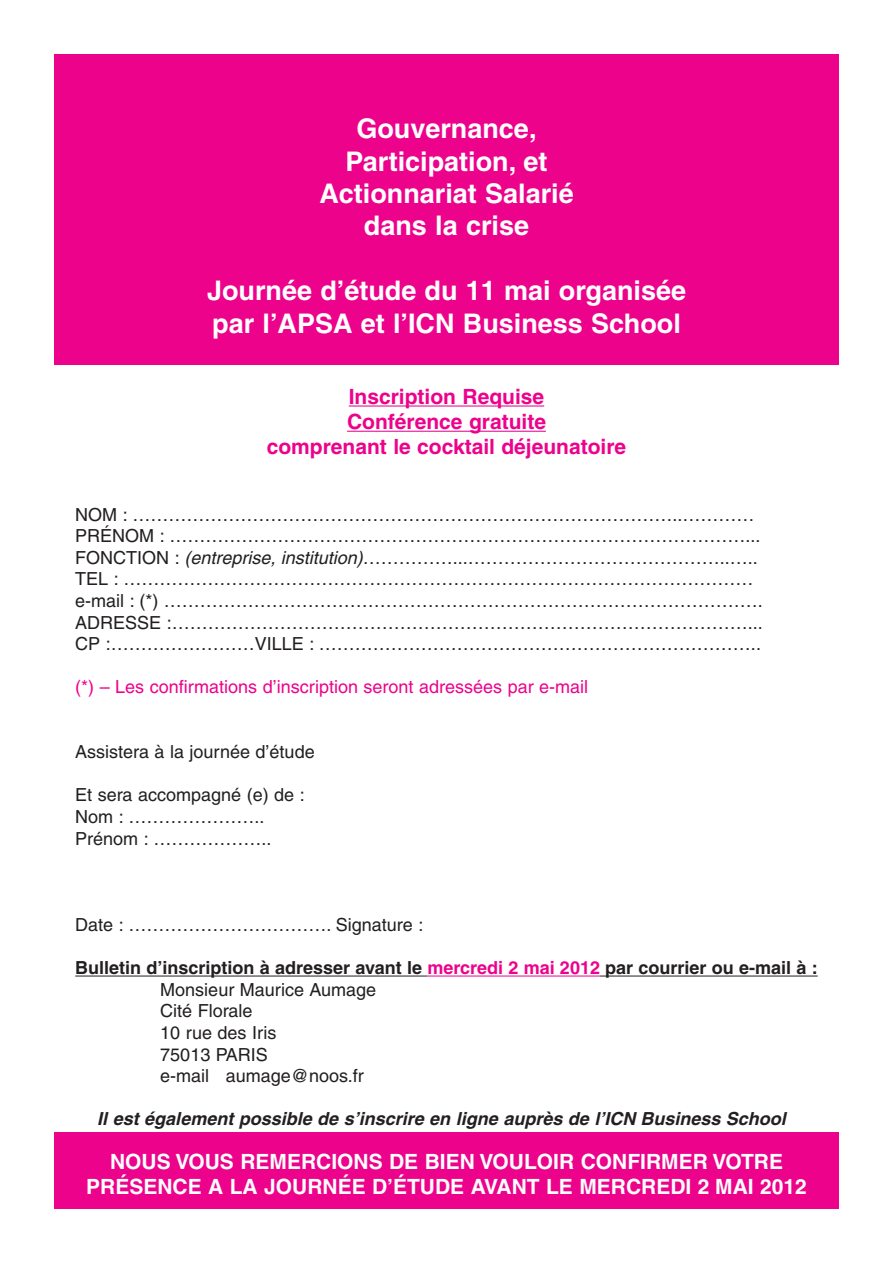
<style>
.page{position:relative;width:893px;height:1263px;background:#fff}
.page>*{position:absolute;margin:0;border:0;box-sizing:border-box;transform-origin:0 0}
.t1{font:700 27px/32.4px "Helvetica";color:#fff;text-align:center}
.t2{font:700 21px/25.2px "Helvetica";color:#fff;text-align:center}
.t3{font:700 21px/25.2px "Helvetica";color:#ed028c;text-align:center}
.t4{font:18px/21.6px "Helvetica";color:#231f20}
.t5{font:italic 700 18px "Helvetica";color:#231f20}
.t6{font:18px "Helvetica";color:#ed028c}
.s1{font-style:italic}
.s2{font-weight:700}
.s3{font-weight:700;color:#ed028c}
</style>
<div class="page">
<hr style="left:349px;top:405px;width:195px;height:1px;background:#ed028c">
<hr style="left:347px;top:431px;width:199px;height:1px;background:#ed028c">
<hr style="left:75px;top:975px;width:290px;height:1px;background:#231f20">
<hr style="left:375px;top:975px;width:52px;height:1px;background:#231f20">
<hr style="left:427px;top:975px;width:33px;height:1px;background:#ed028c">
<hr style="left:460px;top:975px;width:140px;height:1px;background:#ed028c">
<hr style="left:600px;top:975px;width:218px;height:1px;background:#231f20">
<div style="left:54px;top:1132px;width:785px;height:77px;background:#ed028c"></div>
<div style="left:54px;top:54px;width:785px;height:310px;background:#ed028c"></div>
<h1 class="t1" style="left:319px;top:115px;width:256px">Gouvernance,<br>Participation, et<br>Actionnariat Salarié dans la crise</h1>
<h1 class="t1" style="left:207px;top:277px;width:481px;text-align:left">Journée d’étude du 11 mai organisée par l’APSA et l’ICN Business School</h1>
<p class="t3" style="left:267px;top:386px;width:361px">Inscription Requise<br>Conférence gratuite<br>comprenant le cocktail déjeunatoire</p>
<p class="t4" style="left:75px;top:505px;width:689px">NOM : ………………………………………………………………………………..………… PRÉNOM : ……………………………………………………………………………………...<br>FONCTION : <span class="s1">(entreprise, institution)</span>……………...……………………………………..…..<br>TEL : …………………………………………………………………………………………… e-mail : (*) ……………………………………………………………………………………….<br>ADRESSE :……………………………………………………………………………………...<br>CP :……………………VILLE : ………………………………………………………………..</p>
<p class="t6" style="left:75px;top:680px;width:514px">(*) – Les confirmations d’inscription seront adressées par e-mail</p>
<p class="t4" style="left:75px;top:743px;width:241px">Assistera à la journée d’étude</p>
<p class="t4" style="left:75px;top:786px;width:231px">Et sera accompagné (e) de :<br>Nom : …………………..<br>Prénom : ………………..</p>
<p class="t4" style="left:75px;top:916px;width:350px">Date : ……………………………. Signature :</p>
<p class="t4" style="left:160px;top:959px;width:659px;text-indent:-85px"><span class="s2">Bulletin d’inscription à adresser avant le</span> <span class="s3">mercredi 2 mai 2012</span> <span class="s2">par courrier ou e-mail à :<br></span>Monsieur Maurice Aumage<br>Cité Florale<br>10 rue des Iris<br>75013 PARIS<br>e-mail aumage@noos.fr</p>
<p class="t5" style="left:97px;top:1112px;width:690px">Il est également possible de s’inscrire en ligne auprès de l’ICN Business School</p>
<p class="t2" style="left:86px;top:1151px;width:722px">NOUS VOUS REMERCIONS DE BIEN VOULOIR CONFIRMER VOTRE<br>PRÉSENCE A LA JOURNÉE D’ÉTUDE AVANT LE MERCREDI 2 MAI 2012</p>
</div>
